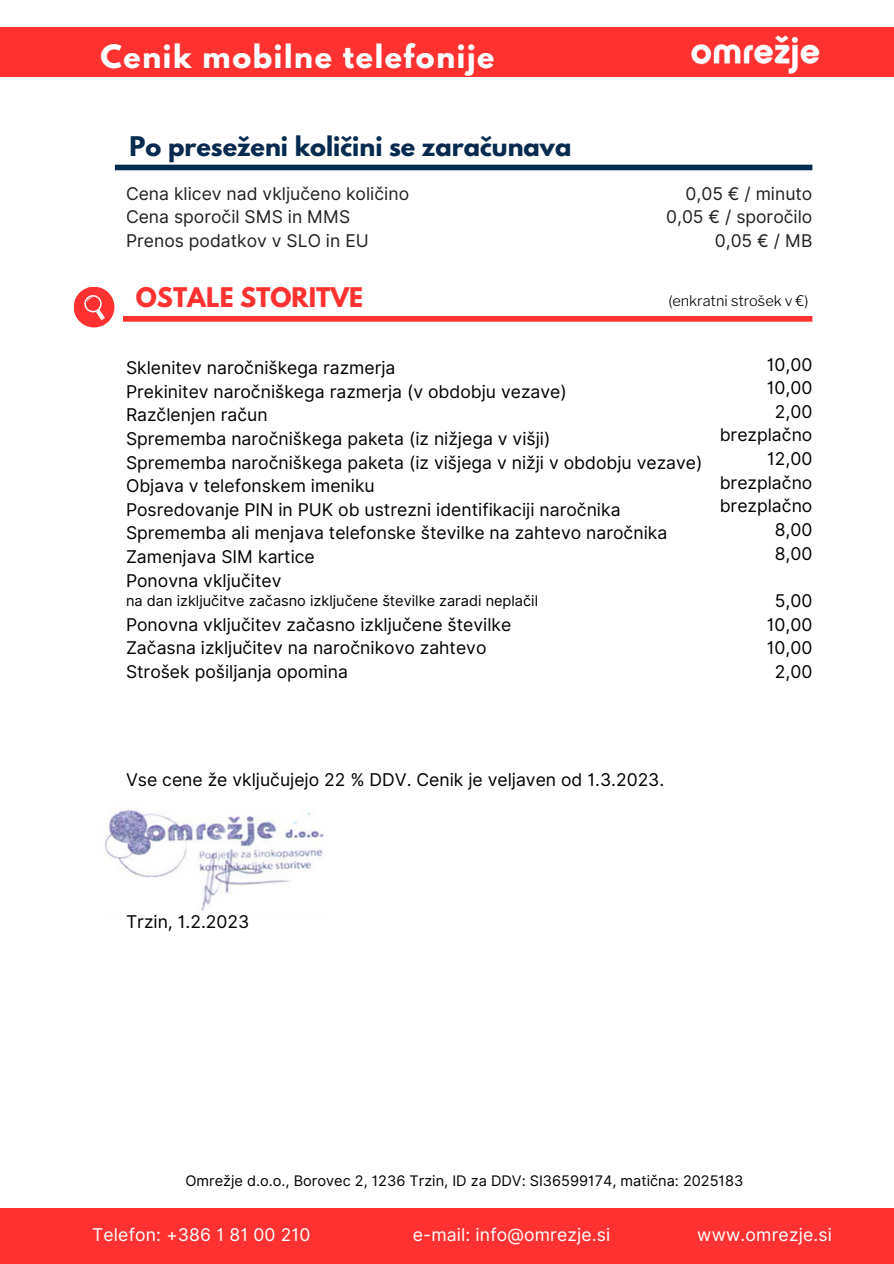
<style>
.page{position:relative;width:894px;height:1264px;background:#fff}
.page>*{position:absolute;margin:0;border:0;box-sizing:border-box;transform-origin:0 0}
.t1{font:700 28.5px "League Spartan";letter-spacing:.055em;color:#fff}
.t2{font:700 24px "League Spartan";color:#072b50}
.t3{font:700 24px "League Spartan";color:#ff3131}
.t4{font:17.55px/23.7px "Inter";color:#000}
.t5{font:17.55px/23.7px "Inter";color:#202020}
.t6{font:17.55px "Inter";letter-spacing:.01em;color:#fff}
.t7{font:14.55px "Inter";color:#000}
.t8{font:300 14.55px "Libre Franklin";color:#000}
</style>
<div class="page">
<div style="left:0;top:27px;width:893px;height:50px;background:#ff3131"></div>
<div style="left:74px;top:287px;width:40px;height:40px;background:#ff3131;border-radius:50%"></div>
<svg style="left:84px;top:295px;width:20px;height:25px"></svg>
<div style="left:123px;top:316px;width:689px;height:6px;background:#ff3131"></div>
<img style="left:105px;top:808px;width:219px;height:103px">
<img style="left:691px;top:35px;width:129px;height:39px">
<div style="left:0;top:1208px;width:893px;height:55px;background:#ff3131"></div>
<div style="left:115px;top:165px;width:697px;height:5px;background:#072b50"></div>
<h4 class="t1" style="left:100px;top:42px;width:395px">Cenik mobilne telefonije</h4>
<h4 class="t2" style="left:130px;top:134px;width:443px">Po preseženi količini se zaračunava</h4>
<p class="t5" style="left:126px;top:181px;width:284px">Cena klicev nad vključeno količino<br>Cena sporočil SMS in MMS<br>Prenos podatkov v SLO in EU</p>
<p class="t5" style="left:666px;top:181px;width:148px;text-align:right">0,05 € / minuto<br>0,05 € / sporočilo<br>0,05 € / MB</p>
<h4 class="t3" style="left:136px;top:286px;width:229px">OSTALE STORITVE</h4>
<h4 class="t8" style="left:668px;top:292px;width:142px">(enkratni strošek v €)</h4>
<p class="t4" style="left:126px;top:356px;width:577px">Sklenitev naročniškega razmerja<br>Prekinitev naročniškega razmerja (v obdobju vezave)<br>Razčlenjen račun<br>Sprememba naročniškega paketa (iz nižjega v višji)<br>Sprememba naročniškega paketa (iz višjega v nižji v obdobju vezave)<br>Objava v telefonskem imeniku<br>Posredovanje PIN in PUK ob ustrezni identifikaciji naročnika Sprememba ali menjava telefonske številke na zahtevo naročnika Zamenjava SIM kartice<br>Ponovna vključitev</p>
<p class="t7" style="left:126px;top:592px;width:413px">na dan izključitve začasno izključene številke zaradi neplačil</p>
<p class="t4" style="left:126px;top:612px;width:386px">Ponovna vključitev začasno izključene številke<br>Začasna izključitev na naročnikovo zahtevo<br>Strošek pošiljanja opomina</p>
<h1 class="t4" style="left:719px;top:352px;width:94px;text-align:right">10,00<br>10,00<br>2,00 brezplačno</h1>
<h3 class="t4" style="left:719px;top:447px;width:94px;text-align:right">12,00 brezplačno brezplačno<br>8,00<br>8,00</h3>
<h3 class="t4" style="left:766px;top:588px;width:47px;text-align:center">5,00<br>10,00<br>10,00<br>2,00</h3>
<p class="t4" style="left:126px;top:767px;width:539px">Vse cene že vključujejo 22 % DDV. Cenik je veljaven od 1.3.2023.</p>
<h4 class="t4" style="left:126px;top:909px;width:125px">Trzin, 1.2.2023</h4>
<p class="t7" style="left:185px;top:1172px;width:559px">Omrežje d.o.o., Borovec 2, 1236 Trzin, ID za DDV: SI36599174, matična: 2025183</p>
<h4 class="t6" style="left:92px;top:1224px;width:220px">Telefon: +386 1 81 00 210</h4>
<h4 class="t6" style="left:412px;top:1224px;width:199px">e-mail: info@omrezje.si</h4>
<h4 class="t6" style="left:697px;top:1224px;width:136px">www.omrezje.si</h4>
</div>
